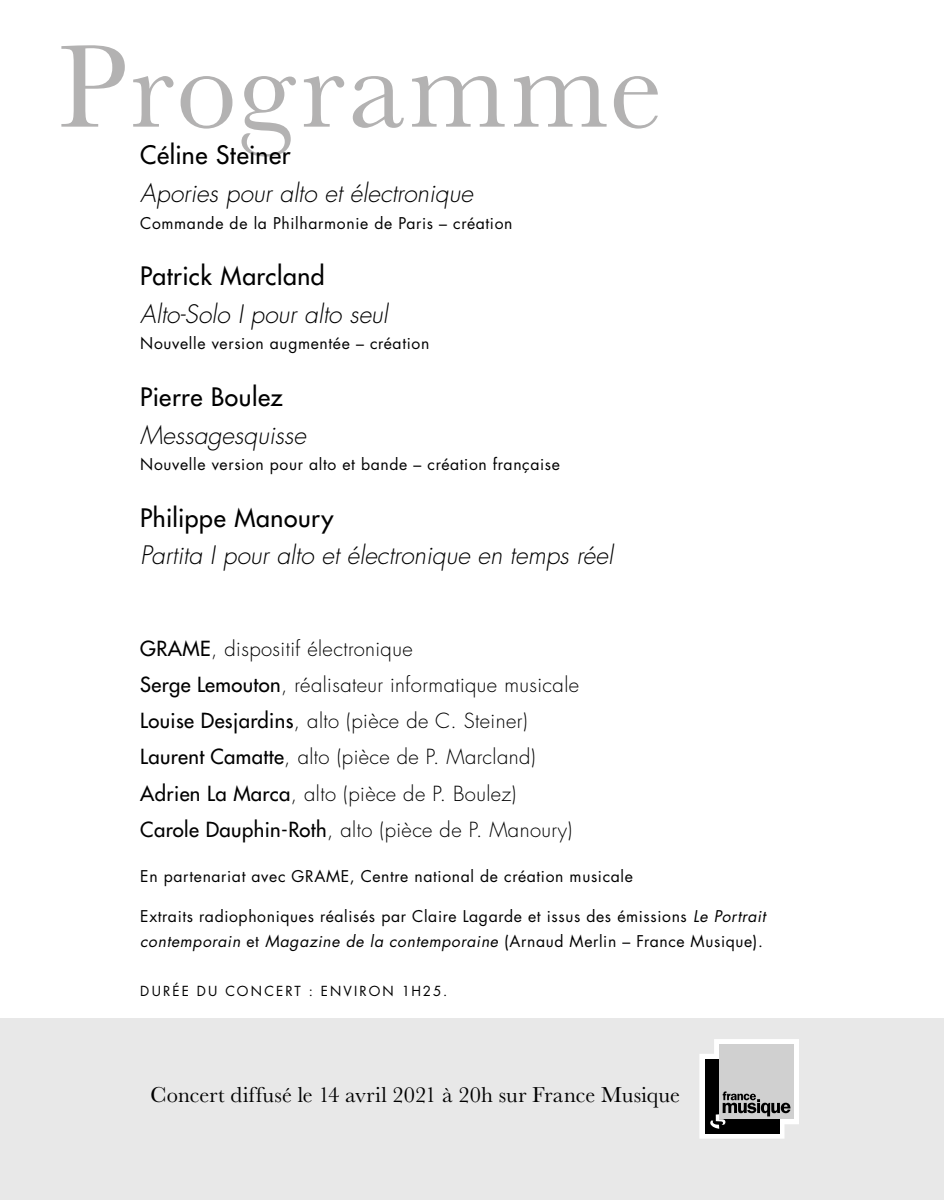
<style>
.page{position:relative;width:944px;height:1200px;background:#fff}
.page>*{position:absolute;margin:0;border:0;box-sizing:border-box;transform-origin:0 0}
.t1{font:121.5px "Baskerville MT Pro";letter-spacing:.03em;color:#b3b2b2}
._02_02_ŒUVRE{font:italic 300 24.75px "Futura LTW1 G";color:#000}
._02_00_COMPOSITEUR{font:500 24.75px "Futura LTW1 G";letter-spacing:.02em;color:#000}
.t2{font:22.5px "Baskerville MT Pro";letter-spacing:.005em;color:#000}
._02_06_INTERPRETE{font:300 20.25px "Futura LTW1 G";letter-spacing:.02em;color:#000}
._02_08_MENTION_COPRO{font:15.75px/24.8px "Futura LTW1 G";letter-spacing:.04em;color:#000}
._02_05_DURÉE_DU_CONC{font:13.5px "Futura LTW1 G";letter-spacing:.155em;color:#000}
.s1{font-weight:500}
.s2{font-style:italic}
</style>
<div class="page">
<div style="left:0;top:1018px;width:944px;height:181px;background:#e8e8e8"></div>
<svg style="left:699px;top:1039px;width:100px;height:99px;background:#a4a4a4"></svg>
<h1 class="t1" style="left:57px;top:17px;width:607px">Programme</h1>
<p class="_02_00_COMPOSITEUR" style="left:140px;top:134px;width:152px">Céline Steiner</p>
<p class="_02_02_ŒUVRE" style="left:140px;top:173px;width:334px">Apories pour alto et électronique</p>
<p class="_02_08_MENTION_COPRO" style="left:140px;top:209px;width:374px">Commande de la Philharmonie de Paris – création</p>
<p class="_02_00_COMPOSITEUR" style="left:140px;top:255px;width:186px">Patrick Marcland</p>
<p class="_02_02_ŒUVRE" style="left:140px;top:293px;width:249px">Alto-Solo I pour alto seul</p>
<p class="_02_08_MENTION_COPRO" style="left:140px;top:330px;width:290px">Nouvelle version augmentée – création</p>
<p class="_02_00_COMPOSITEUR" style="left:140px;top:376px;width:144px">Pierre Boulez</p>
<p class="_02_02_ŒUVRE" style="left:140px;top:414px;width:167px">Messagesquisse</p>
<p class="_02_08_MENTION_COPRO" style="left:140px;top:450px;width:421px">Nouvelle version pour alto et bande – création française</p>
<p class="_02_00_COMPOSITEUR" style="left:140px;top:496px;width:195px">Philippe Manoury</p>
<p class="_02_02_ŒUVRE" style="left:140px;top:535px;width:474px">Partita I pour alto et électronique en temps réel</p>
<p class="_02_06_INTERPRETE" style="left:140px;top:632px;width:274px"><span class="s1">GRAME</span>, dispositif électronique</p>
<p class="_02_06_INTERPRETE" style="left:140px;top:668px;width:440px"><span class="s1">Serge Lemouton</span>, réalisateur informatique musicale</p>
<p class="_02_06_INTERPRETE" style="left:140px;top:704px;width:389px"><span class="s1">Louise Desjardins</span>, alto (pièce de C. Steiner)</p>
<p class="_02_06_INTERPRETE" style="left:140px;top:740px;width:397px"><span class="s1">Laurent Camatte</span>, alto (pièce de P. Marcland)</p>
<p class="_02_06_INTERPRETE" style="left:140px;top:776px;width:378px"><span class="s1">Adrien La Marca</span>, alto (pièce de P. Boulez)</p>
<p class="_02_06_INTERPRETE" style="left:140px;top:812px;width:433px"><span class="s1">Carole Dauphin-Roth</span>, alto (pièce de P. Manoury)</p>
<p class="_02_08_MENTION_COPRO" style="left:140px;top:861px;width:494px">En partenariat avec GRAME, Centre national de création musicale</p>
<p class="_02_08_MENTION_COPRO" style="left:140px;top:902px;width:627px">Extraits radiophoniques réalisés par Claire Lagarde et issus des émissions <span class="s2">Le Portrait contemporain</span> et <span class="s2">Magazine de la contemporaine</span> (Arnaud Merlin – France Musique).</p>
<p class="_02_05_DURÉE_DU_CONC" style="left:140px;top:979px;width:308px">DURÉE DU CONCERT : ENVIRON 1H25.</p>
<p class="t2" style="left:151px;top:1081px;width:531px">Concert diffusé le 14 avril 2021 à 20h sur France Musique</p>
</div>
